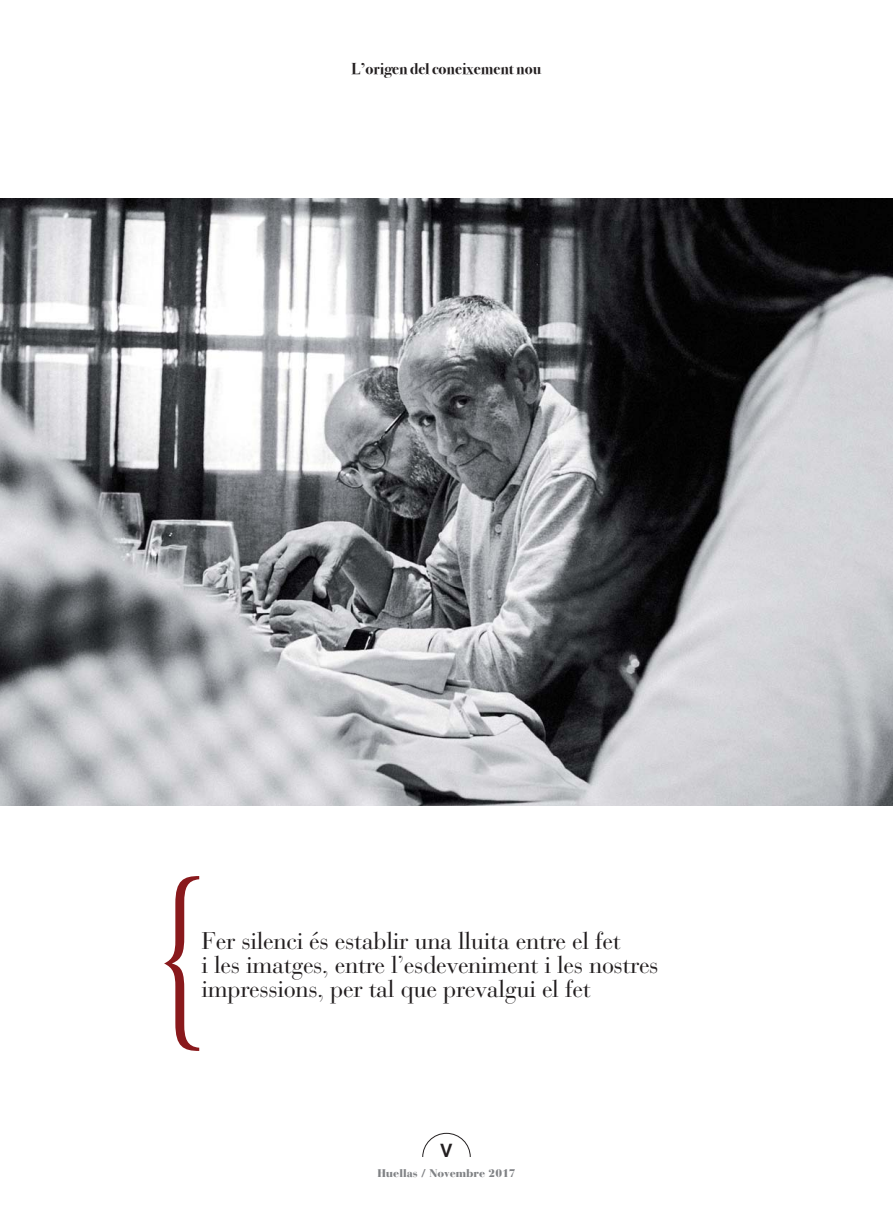
<style>
.page{position:relative;width:893px;height:1212px;background:#fff}
.page>*{position:absolute;margin:0;border:0;box-sizing:border-box;transform-origin:0 0}
.t1{font:24px/24px "Bauer Bodoni";letter-spacing:-.015em;color:#231f20}
.t2{font:700 18.9px "Centrale Sans";color:#231f20}
.t3{font:700 15.75px "Bodoni Svty Two ITCTT";color:#231f20}
.t4{font:900 10.95px "Bauer Bodoni";color:#808285}
</style>
<div class="page">
<div style="left:422px;top:1133px;width:49px;height:48px;border:1px solid #231f20;border-radius:50%"></div>
<div style="left:413px;top:1157px;width:67px;height:29px;background:#fff"></div>
<img style="left:0;top:199px;width:893px;height:606px">
<svg style="left:164px;top:876px;width:35px;height:175px"></svg>
<p class="t3" style="left:352px;top:60px;width:191px">L’origen del coneixement nou</p>
<p class="t1" style="left:202px;top:931px;width:458px">Fer silenci és establir una lluita entre el fet<br>i les imatges, entre l’esdeveniment i les nostres impressions, per tal que prevalgui el fet</p>
<p class="t2" style="left:441px;top:1143px;width:13px">V</p>
<p class="t4" style="left:377px;top:1169px;width:140px">Huellas / Novembre 2017</p>
</div>
